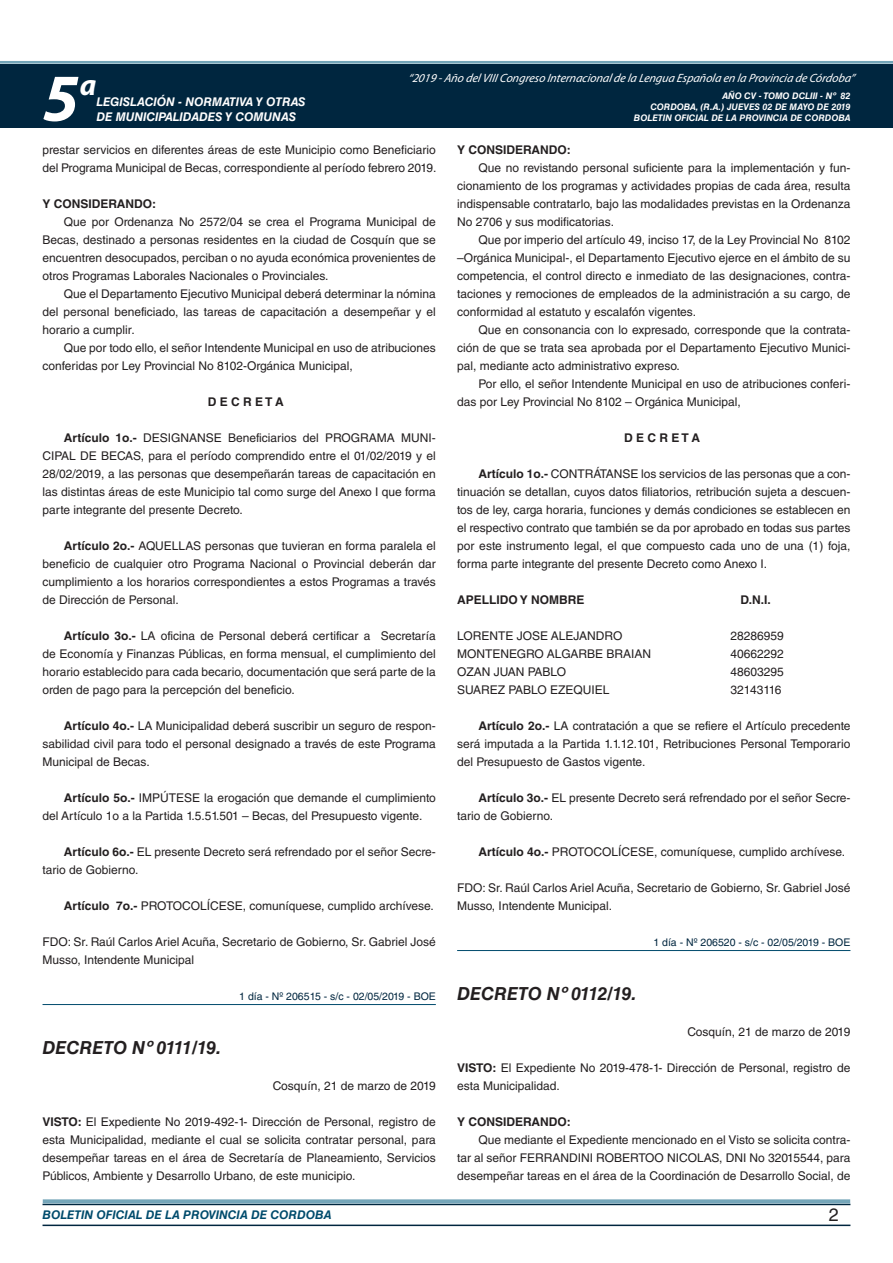
<style>
.page{position:relative;width:893px;height:1263px;background:#fff}
.page>*{position:absolute;margin:0;border:0;box-sizing:border-box;transform-origin:0 0}
.t1{font:italic 700 67.5px "Myriad Pro";color:#fff}
.t2{font:italic 700 30px "Myriad Pro";color:#fff}
.t3{font:italic 700 18px "Helvetica LT Std";color:#231f20}
.t4{font:18px "Helvetica LT Std";color:#231f20}
.t5{font:12px/18px "Helvetica LT Std";color:#231f20;text-align:justify}
.t6{font:italic 12px "Myriad Pro";color:#fff}
.t7{font:700 12px "Helvetica LT Std";color:#231f20}
.t8{font:italic 700 12px "Helvetica LT Std";color:#fff}
.t9{font:italic 700 12px "Helvetica LT Std";color:#004b6c}
.t10{font:10.5px "Helvetica LT Std";color:#00263f}
.t11{font:italic 700 9px/10.8px "Helvetica LT Std";color:#fff;text-align:right}
.s1{font-weight:700}
</style>
<div class="page">
<div style="left:0;top:61px;width:893px;height:6px;background:#fff;opacity:.75"></div>
<div style="left:0;top:64px;width:893px;height:64px;background:#00263f"></div>
<hr style="left:43px;top:1224px;width:807px;height:2px;background:#00263f">
<div style="left:42px;top:1198px;width:809px;height:8px;background:#fff;opacity:.75"></div>
<hr style="left:43px;top:1004px;width:393px;height:1px;background:#004b6c">
<hr style="left:457px;top:950px;width:393px;height:1px;background:#004b6c">
<h1 class="t1" style="left:43px;top:54px;width:38px">5</h1>
<h2 class="t2" style="left:80px;top:66px;width:18px">a</h2>
<p class="t8" style="left:96px;top:95px;width:211px">LEGISLACIÓN - NORMATIVA Y OTRAS</p>
<p class="t8" style="left:96px;top:109px;width:201px">DE MUNICIPALIDADES Y COMUNAS</p>
<p class="t6" style="left:408px;top:71px;width:448px">“2019 -Año delVIIICongreso Internacionalde la Lengua Esp añola en la Provincia de Córdoba”</p>
<p class="t11" style="left:634px;top:91px;width:218px">AÑO CV - TOMO DCLIII - Nº 82<br>CORDOBA, (R.A.) JUEVES 02 DE MAYO DE 2019<br>BOLETIN OFICIAL DE LA PROVINCIA DE CORDOBA</p>
<p class="t5" style="left:43px;top:141px;width:396px">prestar servicios en diferentes áreas de este Municipio como Beneficiario del Programa Municipal de Becas, correspondiente al período febrero 2019.</p>
<p class="t7" style="left:43px;top:196px;width:115px">Y CONSIDERANDO:</p>
<p class="t5" style="left:43px;top:213px;width:395px;text-indent:21px">Que por Ordenanza No 2572/04 se crea el Programa Municipal de Becas, destinado a personas residentes en la ciudad de Cosquín que se encuentren desocupados, perciban o no ayuda económica provenientes de otros Programas Laborales Nacionales o Provinciales.</p>
<p class="t5" style="left:43px;top:285px;width:395px;text-indent:21px">Que el Departamento Ejecutivo Municipal deberá determinar la nómina del personal beneficiado, las tareas de capacitación a desempeñar y el horario a cumplir.</p>
<p class="t5" style="left:43px;top:339px;width:395px;text-indent:21px">Que por todo ello, el señor Intendente Municipal en uso de atribuciones conferidas por Ley Provincial No 8102-Orgánica Municipal,</p>
<p class="t7" style="left:208px;top:394px;width:78px">D E C R E T A</p>
<p class="t5" style="left:43px;top:429px;width:395px;text-indent:21px"><span class="s1">Artículo 1o.-</span> DESIGNANSE Beneficiarios del PROGRAMA MUNI-CIPAL DE BECAS, para el período comprendido entre el 01/02/2019 y el 28/02/2019, a las personas que desempeñarán tareas de capacitación en las distintas áreas de este Municipio tal como surge del Anexo I que forma parte integrante del presente Decreto.</p>
<p class="t5" style="left:43px;top:537px;width:395px;text-indent:21px"><span class="s1">Artículo 2o.-</span> AQUELLAS personas que tuvieran en forma paralela el beneficio de cualquier otro Programa Nacional o Provincial deberán dar cumplimiento a los horarios correspondientes a estos Programas a través de Dirección de Personal.</p>
<p class="t5" style="left:43px;top:627px;width:395px;text-indent:21px"><span class="s1">Artículo 3o.-</span> LA oficina de Personal deberá certificar a Secretaría de Economía y Finanzas Públicas, en forma mensual, el cumplimiento del horario establecido para cada becario, documentación que será parte de la orden de pago para la percepción del beneficio.</p>
<p class="t5" style="left:43px;top:717px;width:395px;text-indent:21px"><span class="s1">Artículo 4o.-</span> LA Municipalidad deberá suscribir un seguro de respon&shy;sabilidad civil para todo el personal designado a través de este Programa Municipal de Becas.</p>
<p class="t5" style="left:43px;top:789px;width:395px;text-indent:21px"><span class="s1">Artículo 5o.-</span> IMPÚTESE la erogación que demande el cumplimiento del Artículo 1o a la Partida 1.5.51.501 – Becas, del Presupuesto vigente.</p>
<p class="t5" style="left:43px;top:843px;width:395px;text-indent:21px"><span class="s1">Artículo 6o.-</span> EL presente Decreto será refrendado por el señor Secre&shy;tario de Gobierno.</p>
<p class="t5" style="left:64px;top:897px;width:372px"><span class="s1">Artículo 7o.-</span> PROTOCOLÍCESE, comuníquese, cumplido archívese.</p>
<p class="t5" style="left:43px;top:933px;width:395px">FDO: Sr. Raúl Carlos Ariel Acuña, Secretario de Gobierno, Sr. Gabriel José<br>Musso, Intendente Municipal</p>
<p class="t10" style="left:239px;top:990px;width:198px">1 día - Nº 206515 - s/c - 02/05/2019 - BOE</p>
<h3 class="t3" style="left:43px;top:1036px;width:180px">DECRETO Nº 0111/19.</h3>
<p class="t5" style="left:273px;top:1077px;width:165px">Cosquín, 21 de marzo de 2019</p>
<p class="t5" style="left:43px;top:1113px;width:395px"><span class="s1">VISTO:</span> El Expediente No 2019-492-1- Dirección de Personal, registro de esta Municipalidad, mediante el cual se solicita contratar personal, para desempeñar tareas en el área de Secretaría de Planeamiento, Servicios Públicos, Ambiente y Desarrollo Urbano, de este municipio.</p>
<p class="t7" style="left:457px;top:142px;width:115px">Y CONSIDERANDO:</p>
<p class="t5" style="left:457px;top:159px;width:395px;text-indent:21px">Que no revistando personal suficiente para la implementación y fun&shy;cionamiento de los programas y actividades propias de cada área, resulta indispensable contratarlo, bajo las modalidades previstas en la Ordenanza No 2706 y sus modificatorias.</p>
<p class="t5" style="left:457px;top:231px;width:395px;text-indent:21px">Que por imperio del artículo 49, inciso 17, de la Ley Provincial No 8102 –Orgánica Municipal-, el Departamento Ejecutivo ejerce en el ámbito de su competencia, el control directo e inmediato de las designaciones, contra&shy;taciones y remociones de empleados de la administración a su cargo, de conformidad al estatuto y escalafón vigentes.</p>
<p class="t5" style="left:457px;top:321px;width:395px;text-indent:21px">Que en consonancia con lo expresado, corresponde que la contrata&shy;ción de que se trata sea aprobada por el Departamento Ejecutivo Munici&shy;pal, mediante acto administrativo expreso.</p>
<p class="t5" style="left:457px;top:375px;width:395px;text-indent:21px">Por ello, el señor Intendente Municipal en uso de atribuciones conferi&shy;das por Ley Provincial No 8102 – Orgánica Municipal,</p>
<p class="t7" style="left:624px;top:430px;width:78px">D E C R E T A</p>
<p class="t5" style="left:457px;top:465px;width:395px;text-indent:21px"><span class="s1">Artículo 1o.-</span> CONTRÁTANSE los servicios de las personas que a con&shy;tinuación se detallan, cuyos datos filiatorios, retribución sujeta a descuen&shy;tos de ley, carga horaria, funciones y demás condiciones se establecen en el respectivo contrato que también se da por aprobado en todas sus partes por este instrumento legal, el que compuesto cada uno de una (1) foja, forma parte integrante del presente Decreto como Anexo I.</p>
<p class="t7" style="left:457px;top:592px;width:129px">APELLIDO Y NOMBRE</p>
<p class="t7" style="left:740px;top:592px;width:32px">D.N.I.</p>
<p class="t5" style="left:457px;top:627px;width:167px">LORENTE JOSE ALEJANDRO</p>
<p class="t5" style="left:730px;top:627px;width:55px">28286959</p>
<p class="t5" style="left:457px;top:645px;width:195px">MONTENEGRO ALGARBE BRAIAN</p>
<p class="t5" style="left:730px;top:645px;width:55px">40662292</p>
<p class="t5" style="left:457px;top:663px;width:111px">OZAN JUAN PABLO</p>
<p class="t5" style="left:730px;top:663px;width:55px">48603295</p>
<p class="t5" style="left:457px;top:681px;width:154px">SUAREZ PABLO EZEQUIEL</p>
<p class="t5" style="left:730px;top:681px;width:53px">32143116</p>
<p class="t5" style="left:457px;top:717px;width:395px;text-indent:21px"><span class="s1">Artículo 2o.-</span> LA contratación a que se refiere el Artículo precedente será imputada a la Partida 1.1.12.101, Retribuciones Personal Temporario del Presupuesto de Gastos vigente.</p>
<p class="t5" style="left:457px;top:789px;width:395px;text-indent:21px"><span class="s1">Artículo 3o.-</span> EL presente Decreto será refrendado por el señor Secre&shy;tario de Gobierno.</p>
<p class="t5" style="left:478px;top:843px;width:368px"><span class="s1">Artículo 4o.-</span> PROTOCOLÍCESE, comuníquese, cumplido archívese.</p>
<p class="t5" style="left:457px;top:879px;width:395px">FDO: Sr. Raúl Carlos Ariel Acuña, Secretario de Gobierno, Sr. Gabriel José<br>Musso, Intendente Municipal.</p>
<p class="t10" style="left:653px;top:936px;width:198px">1 día - Nº 206520 - s/c - 02/05/2019 - BOE</p>
<h3 class="t3" style="left:457px;top:982px;width:181px">DECRETO Nº 0112/19.</h3>
<p class="t5" style="left:687px;top:1023px;width:165px">Cosquín, 21 de marzo de 2019</p>
<p class="t5" style="left:457px;top:1059px;width:395px"><span class="s1">VISTO:</span> El Expediente No 2019-478-1- Dirección de Personal, registro de esta Municipalidad.</p>
<p class="t7" style="left:457px;top:1114px;width:115px">Y CONSIDERANDO:</p>
<p class="t5" style="left:457px;top:1131px;width:395px;text-indent:21px">Que mediante el Expediente mencionado en el Visto se solicita contra&shy;tar al señor FERRANDINI ROBERTOO NICOLAS, DNI No 32015544, para desempeñar tareas en el área de la Coordinación de Desarrollo Social, de</p>
<p class="t9" style="left:43px;top:1208px;width:290px">BOLETIN OFICIAL DE LA PROVINCIA DE CORDOBA</p>
<h3 class="t4" style="left:829px;top:1204px;width:12px">2</h3>
</div>
